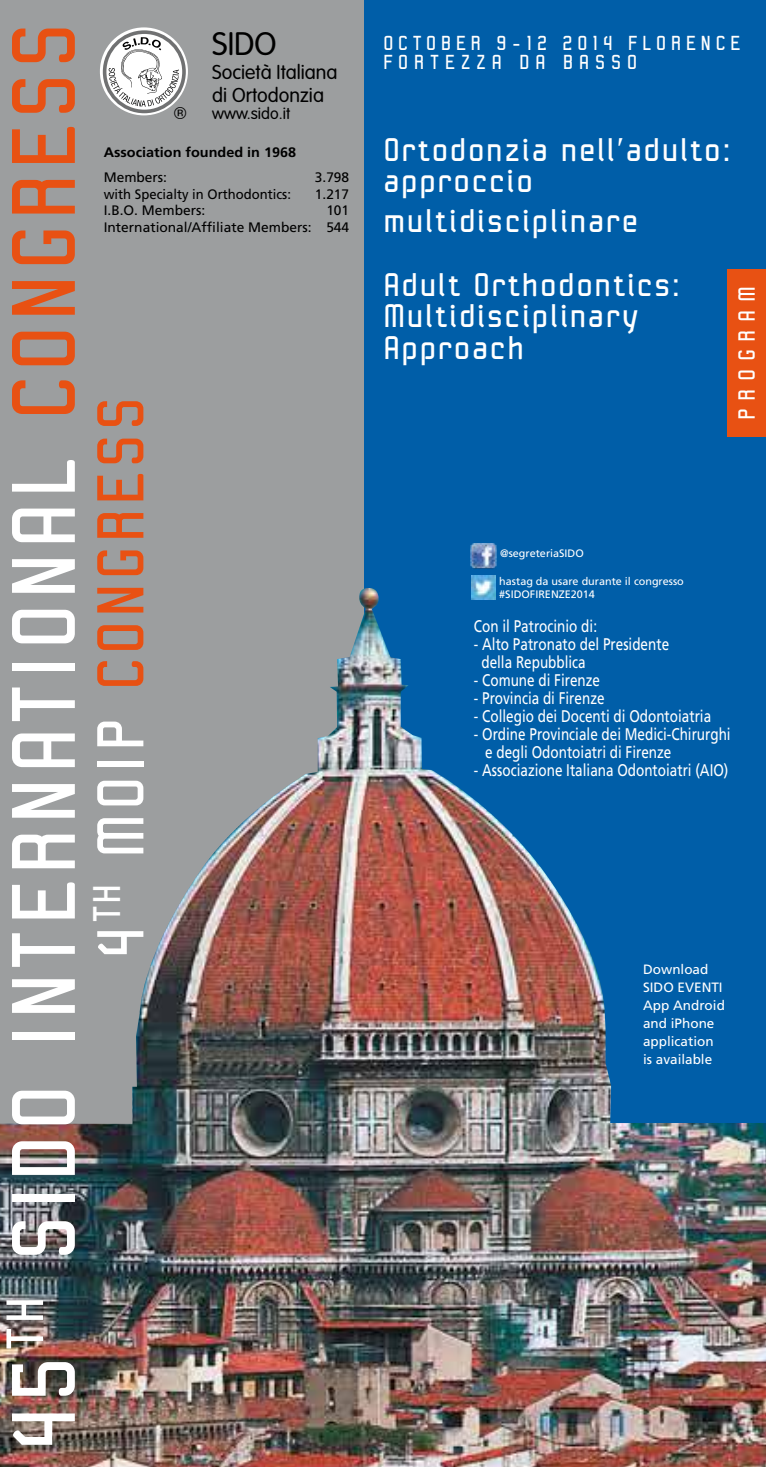
<style>
.page{position:relative;width:766px;height:1467px;background:#fff}
.page>*{position:absolute;margin:0;border:0;box-sizing:border-box;transform-origin:0 0}
.t1{font:95.17px "Kaliber LT";letter-spacing:.035em;color:#fff}
.t2{font:69.98px "Kaliber LT";letter-spacing:.04em;color:#e85113}
.t3{font:34.65px/31.3px "Kaliber LT";letter-spacing:.03em;color:#fff}
.t4{font:300 31.95px "VAG Rounded";color:#000}
.t5{font:24.75px "Kaliber LT";letter-spacing:.3em;color:#fff}
.t6{font:21.6px/18.4px "Kaliber LT";letter-spacing:.2em;color:#fff}
.t7{font:300 19.8px/22.7px "VAG Rounded";color:#000}
.t8{font:16.88px/18px "Frutiger";color:#fff;scale:.8 1}
.t9{font:16.65px "Helvetica";color:#000}
.t10{font:300 15.97px "VAG Rounded";color:#000}
.t11{font:13.72px/16.4px "Frutiger";color:#000;text-align:right}
.t12{font:13.72px "Frutiger";color:#000;scale:.95 1}
.t13{font:700 13.72px "Frutiger";color:#000;scale:1.05 1}
.t14{font:13.5px/18px "Frutiger";color:#fff}
.t15{font:10.8px/13px "Frutiger";color:#fff}
.s1{color:#e85113}
.s2{color:#fff}
</style>
<div class="page">
<div style="left:0;top:0;width:765px;height:1333px;background:#005ea8"></div>
<div style="left:0;top:0;width:364px;height:1333px;background:#9c9e9f"></div>
<img style="left:470px;top:544px;width:26px;height:25px">
<img style="left:471px;top:576px;width:24px;height:12px">
<img style="left:0;top:588px;width:765px;height:879px">
<svg style="left:100px;top:27px;width:88px;height:88px"></svg>
<svg style="left:105px;top:32px;width:79px;height:79px"></svg>
<div style="left:103px;top:30px;width:83px;height:83px;border:4px solid #707172;border-radius:50%"></div>
<svg style="left:109px;top:37px;width:70px;height:70px;background:#d6d6d6"></svg>
<div style="left:727px;top:269px;width:38px;height:168px;background:#e85113"></div>
<h1 class="t1" style="left:-7px;top:1452px;width:1431px;rotate:-90deg">45<sup>TH</sup> SIDO INTERNATIONAL <span class="s1">CONGRESS</span></h1>
<p class="t9" style="left:174px;top:101px;width:14px">®</p>
<h3 class="t4" style="left:212px;top:26px;width:66px">SIDO</h3>
<p class="t7" style="left:212px;top:61px;width:127px">Società Italiana di Ortodonzia</p>
<p class="t10" style="left:212px;top:104px;width:79px">www.sido.it</p>
<p class="t13" style="left:104px;top:145px;width:185px">Association founded in 1968</p>
<p class="t11" style="left:104px;top:169px;width:65px">Members:</p>
<p class="t11" style="left:315px;top:169px;width:36px">3.798</p>
<p class="t12" style="left:104px;top:186px;width:198px">with Specialty in Orthodontics:</p>
<p class="t11" style="left:315px;top:185px;width:36px">1.217</p>
<p class="t11" style="left:104px;top:202px;width:103px">I.B.O. Members:</p>
<p class="t11" style="left:104px;top:202px;width:247px">101<br>International/Affiliate Members: 544</p>
<h2 class="t2" style="left:83px;top:959px;width:564px;rotate:-90deg"><span class="s2">4</span><sup>TH</sup> <span class="s2">MOIP</span> CONGRESS</h2>
<p class="t6" style="left:383px;top:34px;width:359px">OCTOBER 9-12 2014 FLORENCE<br>FORTEZZA DA BASSO</p>
<h3 class="t3" style="left:383px;top:134px;width:349px">Ortodonzia nell’adulto: approccio</h3>
<h3 class="t3" style="left:383px;top:189px;width:299px;line-height:64.1px">multidisciplinare<br>Adult Orthodontics:</h3>
<h3 class="t3" style="left:383px;top:301px;width:257px">Multidisciplinary<br>Approach</h3>
<h3 class="t5" style="left:733px;top:420px;width:135px;rotate:-90deg">PROGRAM</h3>
<p class="t15" style="left:500px;top:547px;width:85px">@segreteriaSIDO</p>
<p class="t15" style="left:499px;top:575px;width:186px">hastag da usare durante il congresso #SIDOFIRENZE2014</p>
<p class="t8" style="left:474px;top:617px;width:155px">Con il Patrocinio di:</p>
<p class="t8" style="left:481px;top:635px;width:236px;text-indent:-8px">- Alto Patronato del Presidente della Repubblica</p>
<p class="t8" style="left:474px;top:671px;width:159px">- Comune di Firenze</p>
<p class="t8" style="left:474px;top:689px;width:165px">- Provincia di Firenze</p>
<p class="t8" style="left:474px;top:707px;width:298px">- Collegio dei Docenti di Odontoiatria</p>
<p class="t8" style="left:485px;top:725px;width:308px;text-indent:-11px">- Ordine Provinciale dei Medici-Chirurghi e degli Odontoiatri di Firenze</p>
<p class="t8" style="left:474px;top:761px;width:319px">- Associazione Italiana Odontoiatri (AIO)</p>
<p class="t14" style="left:643px;top:960px;width:83px">Download<br>SIDO EVENTI<br>App Android and iPhone application is available</p>
</div>
